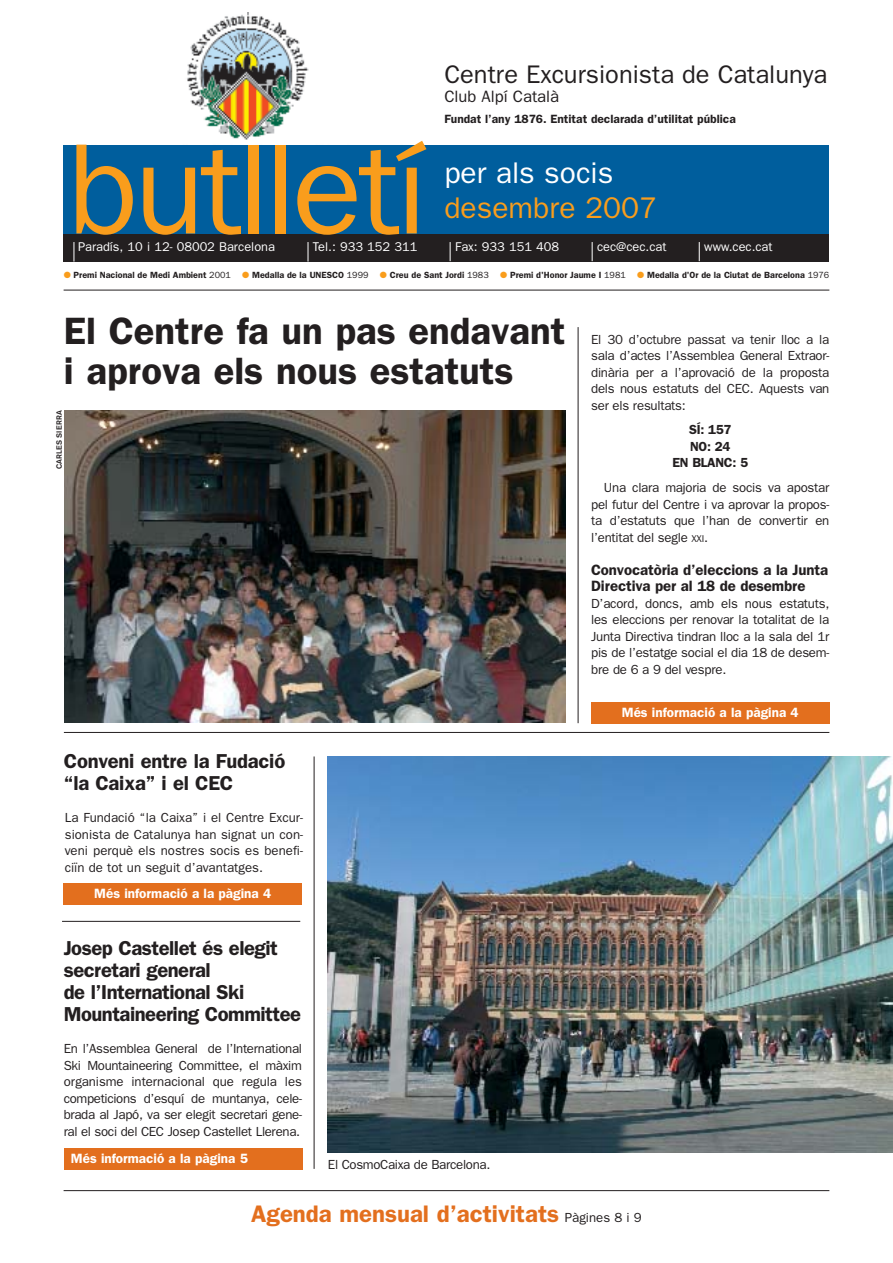
<style>
.page{position:relative;width:893px;height:1263px;background:#fff}
.page>*{position:absolute;margin:0;border:0;box-sizing:border-box;transform-origin:0 0}
.t1{font:129.45px "Franklin Gothic";letter-spacing:-.03em;color:#f99d1c}
.t2{font:600 38.25px/40.5px "Franklin Gothic";color:#231f20}
.t3{font:30px "Franklin Gothic";color:#f99d1c}
.t4{font:30px "Franklin Gothic";color:#fff}
.t5{font:25.5px "Franklin Gothic";color:#231f20}
.t6{font:600 24px "Franklin Gothic";color:#e36f1e}
.t7{font:600 20.25px/21.9px "Franklin Gothic";letter-spacing:-.025em;color:#231f20}
.t8{font:16.5px "Franklin Gothic";color:#231f20}
.t9{font:600 15px/16.5px "Franklin Gothic";letter-spacing:-.005em;color:#231f20}
.t10{font:600 13.5px "Franklin Gothic";color:#fff}
.t11{font:13.2px/16.5px "Franklin Gothic";letter-spacing:-.02em;color:#231f20;text-align:justify}
.t12{font:600 13.2px/16.5px "Franklin Gothic";letter-spacing:-.02em;color:#231f20;text-align:center}
.t13{font:12.75px "Franklin Gothic";color:#fff}
.t14{font:600 12px "Franklin Gothic";color:#231f20}
.t15{font:600 9px "Franklin Gothic";color:#231f20}
.t16{font:500 7.5px "Akzidenz Grotesk BE";letter-spacing:.04em;color:#231f20}
.s1{color:#f99d1c}
.s2{font-weight:400}
.s3{font-size:9.9px}
.s4{font-weight:400;font-size:13.2px;color:#231f20}
</style>
<div class="page">
<img style="left:328px;top:757px;width:564px;height:395px">
<hr style="left:64px;top:732px;width:765px;height:1px;background:#231f20">
<hr style="left:64px;top:1190px;width:765px;height:1px;background:#231f20">
<img style="left:64px;top:410px;width:502px;height:313px">
<hr style="left:577px;top:327px;width:1px;height:396px;background:#231f20">
<hr style="left:314px;top:756px;width:1px;height:413px;background:#231f20">
<div style="left:64px;top:1148px;width:238px;height:21px;background:#e36f1e"></div>
<hr style="left:62px;top:921px;width:238px;height:1px;background:#231f20">
<div style="left:64px;top:145px;width:765px;height:117px;background:#005e9d"></div>
<div style="left:64px;top:234px;width:765px;height:28px;background:#231f20"></div>
<img style="left:187px;top:12px;width:122px;height:128px">
<svg style="left:74px;top:242px;width:1px;height:20px"></svg>
<svg style="left:307px;top:242px;width:1px;height:20px"></svg>
<svg style="left:450px;top:242px;width:1px;height:19px"></svg>
<svg style="left:591px;top:242px;width:1px;height:19px"></svg>
<svg style="left:698px;top:242px;width:1px;height:19px"></svg>
<hr style="left:64px;top:290px;width:765px;height:1px;background:#231f20">
<div style="left:591px;top:702px;width:238px;height:21px;background:#e36f1e"></div>
<hr style="left:63px;top:887px;width:238px;height:1px;background:#231f20">
<div style="left:64px;top:883px;width:238px;height:22px;background:#e36f1e"></div>
<h3 class="t5" style="left:444px;top:65px;width:384px">Centre Excursionista de Catalunya</h3>
<p class="t8" style="left:444px;top:91px;width:116px">Club Alpí Català</p>
<p class="t14" style="left:444px;top:115px;width:293px">Fundat l’any 1876. Entitat declarada d’utilitat pública</p>
<h1 class="t1" style="left:68px;top:145px;width:360px">butlletí</h1>
<p class="t13" style="left:78px;top:242px;width:198px">Paradís, 10 i 12- 08002 Barcelona</p>
<p class="t13" style="left:313px;top:242px;width:106px">Tel.: 933 152 311</p>
<p class="t13" style="left:455px;top:242px;width:105px">Fax: 933 151 408</p>
<p class="t13" style="left:597px;top:242px;width:71px">cec@cec.cat</p>
<p class="t13" style="left:704px;top:242px;width:70px">www.cec.cat</p>
<p class="t15" style="left:64px;top:272px;width:169px"><span class="s1">●</span> Premi Nacional de Medi Ambient <span class="s2">2001</span></p>
<p class="t15" style="left:242px;top:272px;width:128px"><span class="s1">●</span> Medalla de la UNESCO <span class="s2">1999</span></p>
<p class="t15" style="left:380px;top:272px;width:110px"><span class="s1">●</span> Creu de Sant Jordi <span class="s2">1983</span></p>
<p class="t15" style="left:500px;top:272px;width:127px"><span class="s1">●</span> Premi d'Honor Jaume I <span class="s2">1981</span></p>
<p class="t15" style="left:637px;top:272px;width:194px"><span class="s1">●</span> Medalla d'Or de la Ciutat de Barcelona <span class="s2">1976</span></p>
<h3 class="t4" style="left:444px;top:162px;width:170px">per als socis</h3>
<h3 class="t3" style="left:444px;top:197px;width:214px">desembre 2007</h3>
<h2 class="t2" style="left:64px;top:314px;width:503px">El Centre fa un pas endavant i aprova els nous estatuts</h2>
<p class="t16" style="left:56px;top:469px;width:60px;rotate:-90deg">CARLES SIERRA</p>
<h3 class="t7" style="left:64px;top:752px;width:223px">Conveni entre la Fudació “la Caixa” i el CEC</h3>
<p class="t11" style="left:65px;top:811px;width:240px">La Fundació “la Caixa” i el Centre Excur&shy;sionista de Catalunya han signat un con&shy;veni perquè els nostres socis es benefi&shy;ciïn de tot un seguit d’avantatges.</p>
<p class="t10" style="left:94px;top:889px;width:178px">Més informació a la pàgina 4</p>
<h3 class="t7" style="left:64px;top:939px;width:239px">Josep Castellet és elegit secretari general<br>de l’International Ski<br>Mountaineering Committee</h3>
<p class="t11" style="left:64px;top:1042px;width:240px">En l’Assemblea General de l’International Ski Mountaineering Committee, el màxim organisme internacional que regula les competicions d’esquí de muntanya, cele&shy;brada al Japó, va ser elegit secretari gene&shy;ral el soci del CEC Josep Castellet Llerena.</p>
<p class="t10" style="left:71px;top:1153px;width:178px">Més informació a la pàgina 5</p>
<p class="t11" style="left:328px;top:1157px;width:164px">El CosmoCaixa de Barcelona.</p>
<p class="t11" style="left:591px;top:332px;width:240px">El 30 d’octubre passat va tenir lloc a la sala d’actes l’Assemblea General Extraor&shy;dinària per a l’aprovació de la proposta dels nous estatuts del CEC. Aquests van ser els resultats:</p>
<p class="t12" style="left:672px;top:423px;width:77px">SÍ: 157<br>NO: 24<br>EN BLANC: 5</p>
<p class="t11" style="left:591px;top:481px;width:240px;text-indent:13px">Una clara majoria de socis va apostar pel futur del Centre i va aprovar la propos&shy;ta d’estatuts que l’han de convertir en l’entitat del segle <span class="s3">XXI</span>.</p>
<p class="t9" style="left:591px;top:563px;width:238px">Convocatòria d’eleccions a la Junta<br>Directiva per al 18 de desembre</p>
<p class="t11" style="left:591px;top:596px;width:240px">D’acord, doncs, amb els nous estatuts, les eleccions per renovar la totalitat de la Junta Directiva tindran lloc a la sala del 1r pis de l’estatge social el dia 18 de desem&shy;bre de 6 a 9 del vespre.</p>
<p class="t10" style="left:621px;top:707px;width:178px">Més informació a la pàgina 4</p>
<h3 class="t6" style="left:251px;top:1205px;width:392px">Agenda mensual d’activitats <span class="s4">Pàgines 8 i 9</span></h3>
</div>
